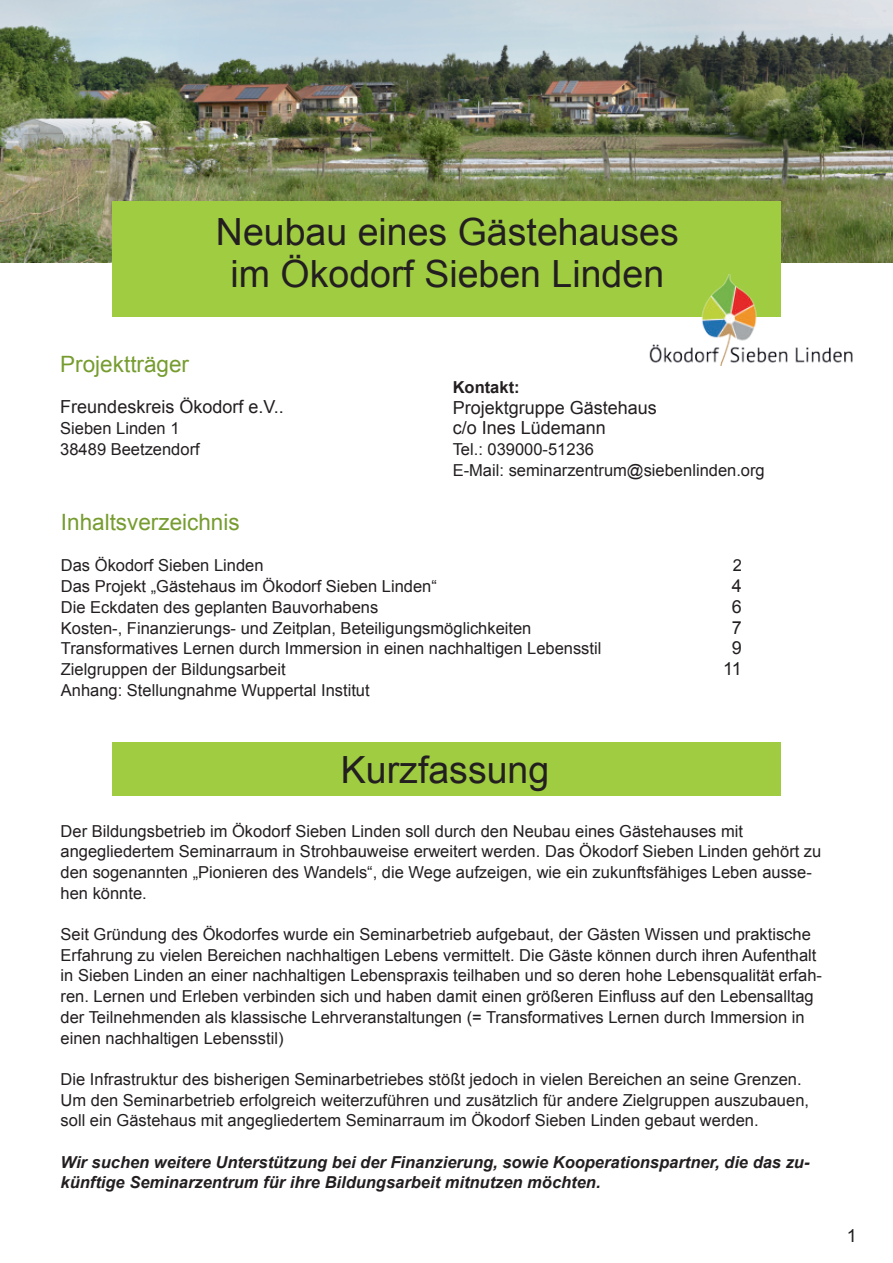
<style>
.page{position:relative;width:893px;height:1263px;background:#fff}
.page>*{position:absolute;margin:0;border:0;box-sizing:border-box;transform-origin:0 0}
.t1{font:37.5px/42px "Arial";color:#231f20;text-align:center}
.t2{font:22.5px "Arial";color:#769c2f}
.t3{font:18px/20.7px "Arial";color:#231f20}
.t4{font:16.5px/20.7px "Arial";color:#231f20}
.t5{font:italic 700 16.5px/20.7px "Arial";color:#231f20}
.t6{font:700 16.5px "Arial";color:#231f20}
</style>
<div class="page">
<img style="left:0;top:0;width:893px;height:262px">
<div style="left:112px;top:742px;width:669px;height:53px;background:#9fcc41"></div>
<div style="left:112px;top:201px;width:669px;height:115px;background:#9fcc41"></div>
<img style="left:642px;top:274px;width:211px;height:91px">
<h1 class="t1" style="left:216px;top:211px;width:464px">Neubau eines Gästehauses im Ökodorf Sieben Linden</h1>
<h2 class="t2" style="left:60px;top:351px;width:130px">Projektträger</h2>
<p class="t3" style="left:60px;top:397px;width:225px">Freundeskreis Ökodorf e.V..</p>
<p class="t4" style="left:60px;top:418px;width:141px">Sieben Linden 1<br>38489 Beetzendorf</p>
<p class="t6" style="left:453px;top:378px;width:68px">Kontakt:</p>
<p class="t3" style="left:453px;top:397px;width:206px">Projektgruppe Gästehaus c/o Ines Lüdemann</p>
<p class="t4" style="left:453px;top:439px;width:314px">Tel.: 039000-51236<br>E-Mail: seminarzentrum@siebenlinden.org</p>
<h2 class="t2" style="left:61px;top:510px;width:180px">Inhaltsverzeichnis</h2>
<p class="t4" style="left:61px;top:555px;width:204px">Das Ökodorf Sieben Linden</p>
<p class="t4" style="left:733px;top:555px;width:11px">2</p>
<p class="t4" style="left:61px;top:576px;width:378px">Das Projekt „Gästehaus im Ökodorf Sieben Linden“</p>
<p class="t3" style="left:732px;top:576px;width:12px">4</p>
<p class="t4" style="left:61px;top:597px;width:319px">Die Eckdaten des geplanten Bauvorhabens</p>
<p class="t3" style="left:732px;top:596px;width:12px">6</p>
<p class="t4" style="left:61px;top:617px;width:472px">Kosten-, Finanzierungs- und Zeitplan, Beteiligungsmöglichkeiten</p>
<p class="t3" style="left:732px;top:617px;width:12px">7</p>
<p class="t4" style="left:61px;top:638px;width:542px">Transformatives Lernen durch Immersion in einen nachhaltigen Lebensstil</p>
<p class="t3" style="left:732px;top:638px;width:12px">9</p>
<p class="t4" style="left:61px;top:659px;width:226px">Zielgruppen der Bildungsarbeit</p>
<p class="t3" style="left:723px;top:658px;width:20px">11</p>
<p class="t4" style="left:61px;top:680px;width:310px">Anhang: Stellungnahme Wuppertal Institut</p>
<h1 class="t1" style="left:341px;top:749px;width:210px">Kurzfassung</h1>
<p class="t4" style="left:61px;top:820px;width:762px">Der Bildungsbetrieb im Ökodorf Sieben Linden soll durch den Neubau eines Gästehauses mit angegliedertem Seminarraum in Strohbauweise erweitert werden. Das Ökodorf Sieben Linden gehört zu den sogenannten „Pionieren des Wandels“, die Wege aufzeigen, wie ein zukunftsfähiges Leben ausse&shy;hen könnte.</p>
<p class="t4" style="left:61px;top:924px;width:763px">Seit Gründung des Ökodorfes wurde ein Seminarbetrieb aufgebaut, der Gästen Wissen und praktische Erfahrung zu vielen Bereichen nachhaltigen Lebens vermittelt. Die Gäste können durch ihren Aufenthalt in Sieben Linden an einer nachhaltigen Lebenspraxis teilhaben und so deren hohe Lebensqualität erfah&shy;ren. Lernen und Erleben verbinden sich und haben damit einen größeren Einfluss auf den Lebensalltag der Teilnehmenden als klassische Lehrveranstaltungen (= Transformatives Lernen durch Immersion in einen nachhaltigen Lebensstil)</p>
<p class="t4" style="left:61px;top:1069px;width:750px">Die Infrastruktur des bisherigen Seminarbetriebes stößt jedoch in vielen Bereichen an seine Grenzen.<br>Um den Seminarbetrieb erfolgreich weiterzuführen und zusätzlich für andere Zielgruppen auszubauen, soll ein Gästehaus mit angegliedertem Seminarraum im Ökodorf Sieben Linden gebaut werden.</p>
<p class="t5" style="left:61px;top:1152px;width:750px">Wir suchen weitere Unterstützung bei der Finanzierung, sowie Kooperationspartner, die das zu&shy;künftige Seminarzentrum für ihre Bildungsarbeit mitnutzen möchten.</p>
<p class="t3" style="left:847px;top:1225px;width:12px">1</p>
</div>
